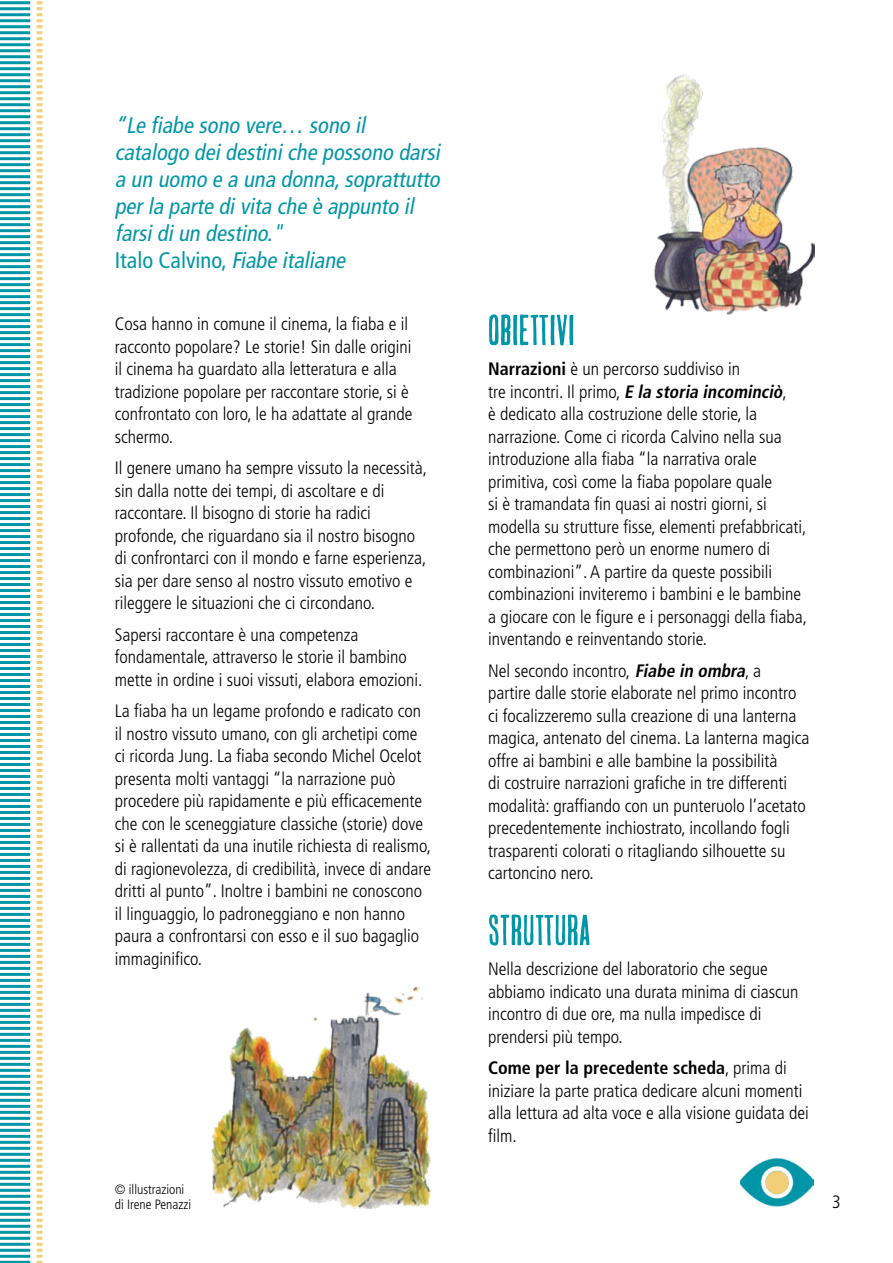
<style>
.page{position:relative;width:893px;height:1263px;background:#fff}
.page>*{position:absolute;margin:0;border:0;box-sizing:border-box;transform-origin:0 0}
.t1{font:47.7px "Gothic XS Hand Fill";letter-spacing:.01em;color:#0096a7;scale:1.15 1}
.t2{font:italic condensed 22.5px/27px "Frutiger";color:#0096a7}
.t3{font:300 condensed 18px/22.5px "Frutiger";color:#000}
.t4{font:700 condensed 18px "Frutiger LT Std";color:#000}
.t5{font:300 condensed 13.5px/15px "Frutiger";color:#000}
.s1{font-style:normal}
.s2{font-family:"Frutiger LT Std";font-weight:700}
.s3{font-family:"Frutiger LT Std";font-weight:700;font-style:italic}
.s4{font-family:"Frutiger";font-weight:300}
</style>
<div class="page">
<svg style="left:37px;top:1px;width:6px;height:1262px"></svg>
<svg style="left:0;top:1px;width:30px;height:1262px"></svg>
<img style="left:741px;top:1158px;width:72px;height:49px">
<div style="left:765px;top:1171px;width:24px;height:23px;background:#f3ce78;border-radius:50%"></div>
<img style="left:212px;top:986px;width:219px;height:222px">
<img style="left:654px;top:74px;width:160px;height:241px">
<p class="t2" style="left:115px;top:112px;width:331px">“Le fiabe sono vere… sono il catalogo deidestiniche possono darsi a un uomo e a una donna,soprattutto perla parte divita che è appunto il farsidiun destino."<br><span class="s1">Italo Calvino,</span> Fiabe italiane</p>
<p class="t3" style="left:115px;top:313px;width:299px">Cosa hanno in comune il cinema, la fiaba e il racconto popolare? Le storie! Sin dalle origini il cinema ha guardato alla letteratura e alla tradizione popolare per raccontare storie, si è confrontato con loro, le ha adattate al grande schermo.</p>
<p class="t3" style="left:115px;top:457px;width:314px">Il genere umano ha sempre vissuto la necessità, sin dalla notte dei tempi, di ascoltare e di raccontare. Il bisogno di storie ha radici profonde, che riguardano sia il nostro bisogno di confrontarci con il mondo e farne esperienza, sia per dare senso al nostro vissuto emotivo e rileggere le situazioni che ci circondano.</p>
<p class="t3" style="left:115px;top:623px;width:309px">Sapersi raccontare è una competenza fondamentale, attraverso le storie il bambino mette in ordine i suoi vissuti, elabora emozioni.</p>
<p class="t3" style="left:115px;top:700px;width:318px">La fiaba ha un legame profondo e radicato con il nostro vissuto umano, con gli archetipi come ci ricorda Jung. La fiaba secondo Michel Ocelot presenta molti vantaggi “la narrazione può procedere più rapidamente e più efficacemente che con le sceneggiature classiche (storie) dove si è rallentati da una inutile richiesta di realismo, di ragionevolezza, di credibilità, invece di andare dritti al punto”. Inoltre i bambini ne conoscono il linguaggio, lo padroneggiano e non hanno paura a confrontarsi con esso e il suo bagaglio immaginifico.</p>
<p class="t5" style="left:115px;top:1181px;width:78px">© illustrazioni di Irene Penazzi</p>
<h1 class="t1" style="left:488px;top:309px;width:77px">OBIETTIVI</h1>
<p class="t3" style="left:488px;top:358px;width:320px"><span class="s2">Narrazioni</span> è un percorso suddiviso in<br>tre incontri. Il primo, <span class="s3">E la storia incominciò</span>,<br>è dedicato alla costruzione delle storie, la narrazione. Come ci ricorda Calvino nella sua introduzione alla fiaba “la narrativa orale primitiva, così come la fiaba popolare quale<br>si è tramandata fin quasi ai nostri giorni, si modella su strutture fisse, elementi prefabbricati, che permettono però un enorme numero di combinazioni”. A partire da queste possibili combinazioni inviteremo i bambini e le bambine a giocare con le figure e i personaggi della fiaba, inventando e reinventando storie.</p>
<p class="t3" style="left:488px;top:659px;width:323px">Nel secondo incontro, <span class="s3">Fiabe in ombra</span>, a<br>partire dalle storie elaborate nel primo incontro ci focalizzeremo sulla creazione di una lanterna magica, antenato del cinema. La lanterna magica offre ai bambini e alle bambine la possibilità̀<br>di costruire narrazioni grafiche in tre differenti modalità: graffiando con un punteruolo l’acetato precedentemente inchiostrato, incollando fogli trasparenti colorati o ritagliando silhouette su cartoncino nero.</p>
<h1 class="t1" style="left:488px;top:909px;width:90px">STRUTTURA</h1>
<p class="t3" style="left:488px;top:958px;width:312px">Nella descrizione del laboratorio che segue abbiamo indicato una durata minima di ciascun incontro di due ore, ma nulla impedisce di prendersi più tempo.</p>
<p class="t4" style="left:488px;top:1057px;width:300px">Come per la precedente scheda<span class="s4">, prima di</span></p>
<p class="t3" style="left:488px;top:1079px;width:322px">iniziare la parte pratica dedicare alcuni momenti alla lettura ad alta voce e alla visione guidata dei film.</p>
<p class="t3" style="left:832px;top:1191px;width:10px">3</p>
</div>
